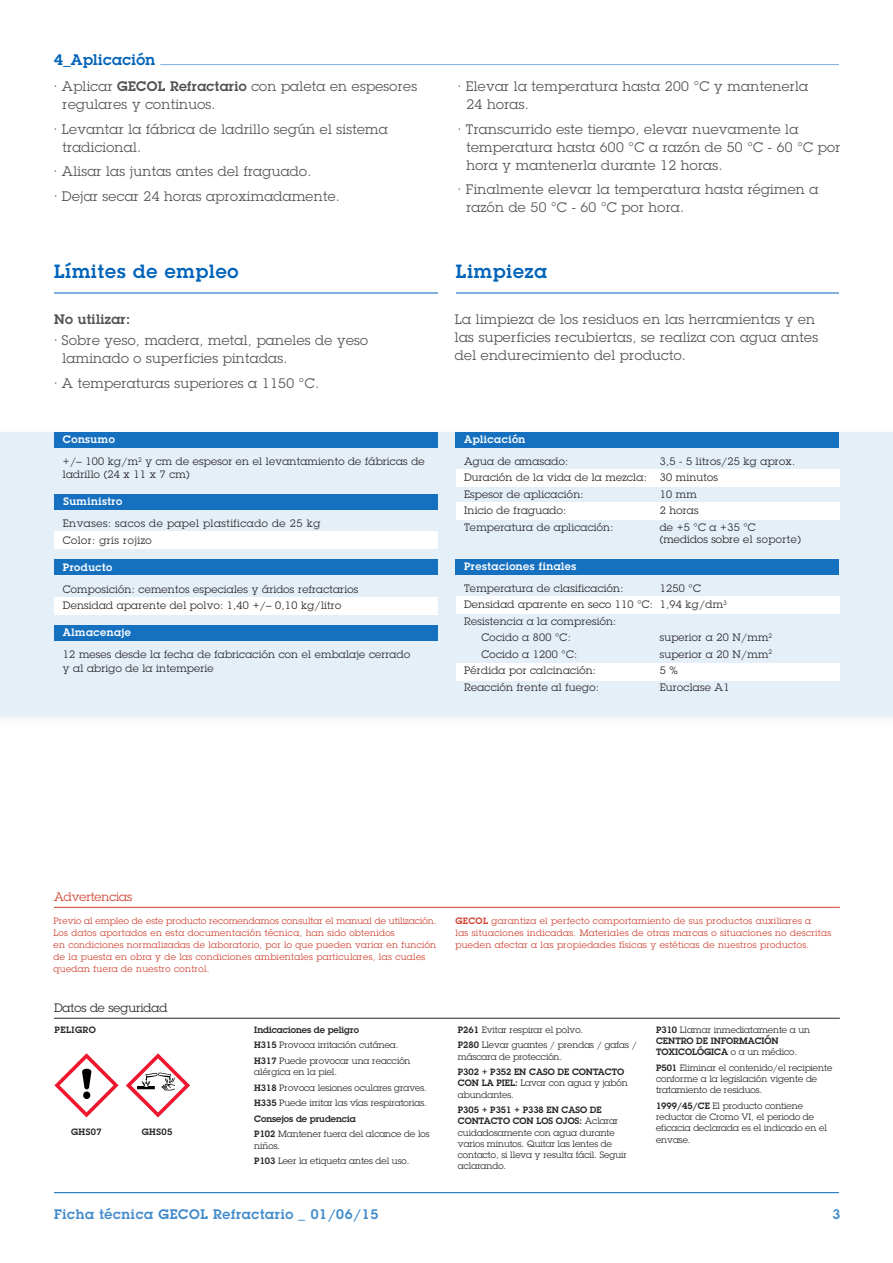
<style>
.page{position:relative;width:893px;height:1263px;background:#fff}
.page>*{position:absolute;margin:0;border:0;box-sizing:border-box;transform-origin:0 0}
.t1{font:600 18.75px "Lubalin Graph";letter-spacing:.05em;color:#0063ba}
.t2{font:600 15px "Lubalin Graph";letter-spacing:.025em;color:#0063ba}
.t3{font:13.5px/18px "Lubalin Graph";letter-spacing:.025em;color:#525152}
.t4{font:600 13.5px "Lubalin Graph";letter-spacing:.05em;color:#408acb}
.t5{font:600 13.5px "Lubalin Graph";letter-spacing:.025em;color:#525152}
.t6{font:12px "Lubalin Graph";color:#272526}
.t7{font:12px "Lubalin Graph";color:#ce3f2d}
.t8{font:10.5px/16.5px "Lubalin Graph";letter-spacing:.025em;color:#272526}
.t9{font:600 10.5px "Lubalin Graph";letter-spacing:.05em;color:#fff}
.t10{font:10.5px/16.5px "Lubalin Graph";letter-spacing:.05em;color:#272526}
.t11{font:9px/11.2px "Lubalin Graph";color:#272526}
.t12{font:9px/12px "Lubalin Graph";letter-spacing:.04em;color:#ce3f2d}
.t13{font:600 9px/11.2px "Lubalin Graph";color:#272526}
.t14{font:600 9px "Lubalin Graph";letter-spacing:.05em;color:#272526}
.s1{font-weight:600}
.s2{font-weight:400}
</style>
<div class="page">
<hr style="left:54px;top:1192px;width:785px;height:1px;background:#0063ba">
<hr style="left:160px;top:64px;width:679px;height:1px;background:#80b1dc">
<div style="left:0;top:432px;width:893px;height:285px;background:#e5eff8"></div>
<svg style="left:126px;top:1053px;width:64px;height:64px"></svg>
<svg style="left:54px;top:1053px;width:65px;height:64px"></svg>
<hr style="left:54px;top:1018px;width:786px;height:1px;background:#272526">
<hr style="left:54px;top:907px;width:786px;height:1px;background:#ce3f2d">
<hr style="left:54px;top:293px;width:384px;height:1px;background:#0063ba">
<hr style="left:456px;top:293px;width:383px;height:1px;background:#0063ba">
<div style="left:54px;top:532px;width:384px;height:17px;background:#fff"></div>
<div style="left:54px;top:598px;width:384px;height:17px;background:#fff"></div>
<div style="left:456px;top:470px;width:383px;height:17px;background:#fff"></div>
<div style="left:456px;top:503px;width:383px;height:17px;background:#fff"></div>
<div style="left:456px;top:597px;width:383px;height:17px;background:#fff"></div>
<div style="left:456px;top:663px;width:383px;height:17px;background:#fff"></div>
<div style="left:54px;top:432px;width:384px;height:15px;background:#1670c0"></div>
<div style="left:54px;top:494px;width:384px;height:16px;background:#1670c0"></div>
<div style="left:54px;top:560px;width:384px;height:15px;background:#1670c0"></div>
<div style="left:54px;top:625px;width:384px;height:16px;background:#1670c0"></div>
<div style="left:456px;top:432px;width:383px;height:15px;background:#1670c0"></div>
<div style="left:456px;top:559px;width:383px;height:15px;background:#1670c0"></div>
<h2 class="t2" style="left:54px;top:51px;width:103px">4_Aplicación</h2>
<h3 class="t3" style="left:63px;top:78px;width:356px;text-indent:-9px">· Aplicar <span class="s1">GECOL Refractario</span> con paleta en espesores regulares y continuos.</h3>
<h3 class="t3" style="left:63px;top:120px;width:327px;text-indent:-9px">· Levantar la fábrica de ladrillo según el sistema tradicional.</h3>
<h3 class="t3" style="left:54px;top:159px;width:288px;line-height:24.5px">· Alisar las juntas antes del fraguado.<br>· Dejar secar 24 horas aproximadamente.</h3>
<h3 class="t3" style="left:466px;top:78px;width:343px;text-indent:-9px">· Elevar la temperatura hasta 200 °C y mantenerla<br>24 horas.</h3>
<h3 class="t3" style="left:466px;top:120px;width:375px;text-indent:-9px">· Transcurrido este tiempo, elevar nuevamente la temperatura hasta 600 °C a razón de 50 °C - 60 °C por hora y mantenerla durante 12 horas.</h3>
<h3 class="t3" style="left:466px;top:180px;width:353px;text-indent:-9px">· Finalmente elevar la temperatura hasta régimen a razón de 50 °C - 60 °C por hora.</h3>
<h1 class="t1" style="left:54px;top:261px;width:186px">Límites de empleo</h1>
<h1 class="t1" style="left:456px;top:261px;width:92px">Limpieza</h1>
<h3 class="t5" style="left:54px;top:312px;width:78px">No utilizar:</h3>
<h3 class="t3" style="left:63px;top:332px;width:307px;text-indent:-9px">· Sobre yeso, madera, metal, paneles de yeso laminado o superficies pintadas.</h3>
<h3 class="t3" style="left:54px;top:374px;width:267px">· A temperaturas superiores a 1150 °C.</h3>
<p class="t9" style="left:63px;top:433px;width:53px">Consumo</p>
<p class="t8" style="left:63px;top:455px;width:363px;line-height:13.5px">+/– 100 kg/m<sup>2</sup> y cm de espesor en el levantamiento de fábricas de ladrillo (24 x 11 x 7 cm)</p>
<p class="t10" style="left:63px;top:516px;width:259px">Envases: sacos de papel plastificado de 25 kg<br>Color: gris rojizo</p>
<p class="t8" style="left:63px;top:581px;width:297px">Composición: cementos especiales y áridos refractarios<br>Densidad aparente del polvo: 1,40 +/– 0,10 kg/litro</p>
<p class="t8" style="left:63px;top:648px;width:349px;line-height:13.5px">12 meses desde la fecha de fabricación con el embalaje cerrado y al abrigo de la intemperie</p>
<p class="t9" style="left:63px;top:495px;width:60px">Suministro</p>
<p class="t9" style="left:63px;top:561px;width:51px">Producto</p>
<p class="t9" style="left:63px;top:626px;width:70px">Almacenaje</p>
<h3 class="t3" style="left:455px;top:311px;width:365px">La limpieza de los residuos en las herramientas y en las superficies recubiertas, se realiza con agua antes del endurecimiento del producto.</h3>
<p class="t9" style="left:464px;top:433px;width:63px">Aplicación</p>
<p class="t8" style="left:464px;top:453px;width:333px;text-indent:196px">3,5 - 5 litros/25 kg aprox.<br>Duración de la vida de la mezcla: 30 minutos<br>Espesor de aplicación:</p>
<p class="t8" style="left:464px;top:453px;width:106px">Agua de amasado:</p>
<p class="t8" style="left:660px;top:486px;width:38px">10 mm</p>
<p class="t8" style="left:464px;top:503px;width:104px">Inicio de fraguado:</p>
<p class="t8" style="left:660px;top:503px;width:40px">2 horas</p>
<p class="t8" style="left:464px;top:519px;width:151px">Temperatura de aplicación:</p>
<p class="t8" style="left:660px;top:521px;width:143px;line-height:12px">de +5 °C a +35 °C (medidos sobre el soporte)</p>
<p class="t8" style="left:464px;top:580px;width:161px">Temperatura de clasificación:</p>
<p class="t8" style="left:660px;top:580px;width:43px">1250 °C</p>
<p class="t8" style="left:464px;top:596px;width:264px">Densidad aparente en seco 110 °C: 1,94 kg/dm<sup>3</sup></p>
<p class="t8" style="left:464px;top:613px;width:154px">Resistencia a la compresión:</p>
<p class="t8" style="left:482px;top:629px;width:91px">Cocido a 800 °C:</p>
<p class="t8" style="left:660px;top:629px;width:114px">superior a 20 N/mm<sup>2</sup></p>
<p class="t8" style="left:482px;top:646px;width:97px">Cocido a 1200 °C:</p>
<p class="t8" style="left:660px;top:646px;width:114px">superior a 20 N/mm<sup>2</sup></p>
<p class="t8" style="left:464px;top:662px;width:133px">Pérdida por calcinación:</p>
<p class="t8" style="left:660px;top:662px;width:20px">5 %</p>
<p class="t8" style="left:464px;top:679px;width:136px">Reacción frente al fuego:</p>
<p class="t8" style="left:660px;top:679px;width:71px">Euroclase A1</p>
<p class="t9" style="left:464px;top:560px;width:114px">Prestaciones finales</p>
<h3 class="t7" style="left:54px;top:890px;width:80px">Advertencias</h3>
<p class="t12" style="left:54px;top:915px;width:385px">Previo al empleo de este producto recomendamos consultar el manual de utilización.<br>Los datos aportados en esta documentación técnica, han sido obtenidos<br>en condiciones normalizadas de laboratorio, por lo que pueden variar en función de la puesta en obra y de las condiciones ambientales particulares, las cuales quedan fuera de nuestro control.</p>
<p class="t12" style="left:455px;top:915px;width:377px"><span class="s1">GECOL</span> garantiza el perfecto comportamiento de sus productos auxiliares a<br>las situaciones indicadas. Materiales de otras marcas o situaciones no descritas pueden afectar a las propiedades físicas y estéticas de nuestros productos.</p>
<h3 class="t6" style="left:54px;top:1001px;width:115px">Datos de seguridad</h3>
<p class="t14" style="left:55px;top:1024px;width:43px">PELIGRO</p>
<p class="t13" style="left:71px;top:1126px;width:32px">GHS07</p>
<p class="t13" style="left:142px;top:1126px;width:32px">GHS05</p>
<p class="t11" style="left:254px;top:1022px;width:158px;line-height:15.5px"><span class="s1">Indicaciones de peligro<br>H315</span> Provoca irritación cutánea.<br><span class="s1">H317</span> Puede provocar una reacción</p>
<p class="t11" style="left:254px;top:1064px;width:177px;line-height:15.5px">alérgica en la piel.<br><span class="s1">H318</span> Provoca lesiones oculares graves.<br><span class="s1">H335</span> Puede irritar las vías respiratorias.<br><span class="s1">Consejos de prudencia<br>P102</span> Mantener fuera del alcance de los</p>
<p class="t11" style="left:254px;top:1138px;width:157px;line-height:15.5px">niños.<br><span class="s1">P103</span> Leer la etiqueta antes del uso.</p>
<p class="t11" style="left:458px;top:1022px;width:181px;line-height:15.5px"><span class="s1">P261</span> Evitar respirar el polvo.<br><span class="s1">P280</span> Llevar guantes / prendas / gafas /</p>
<p class="t11" style="left:458px;top:1051px;width:106px">máscara de protección.</p>
<p class="t13" style="left:458px;top:1066px;width:171px">P302 + P352 EN CASO DE CONTACTO<br>CON LA PIEL: <span class="s2">Lavar con agua y jabón abundantes.</span></p>
<p class="t11" style="left:458px;top:1104px;width:170px"><span class="s1">P305 + P351 + P338 EN CASO DE<br>CONTACTO CON LOS OJOS:</span> Aclarar cuidadosamente con agua durante varios minutos. Quitar las lentes de contacto, si lleva y resulta fácil. Seguir aclarando.</p>
<p class="t13" style="left:656px;top:1024px;width:156px">P310 <span class="s2">Llamar inmediatamente a un<br></span>CENTRO DE INFORMACIÓN<br>TOXICOLÓGICA <span class="s2">o a un médico.</span></p>
<p class="t11" style="left:656px;top:1062px;width:178px"><span class="s1">P501</span> Eliminar el contenido/el recipiente conforme a la legislación vigente de tratamiento de residuos.</p>
<p class="t11" style="left:656px;top:1100px;width:172px"><span class="s1">1999/45/CE</span> El producto contiene reductor de Cromo VI, el periodo de eficacia declarada es el indicado en el envase.</p>
<h3 class="t4" style="left:54px;top:1206px;width:326px">Ficha técnica GECOL Refractario _ 01/06/15</h3>
<h3 class="t4" style="left:832px;top:1206px;width:9px">3</h3>
</div>
